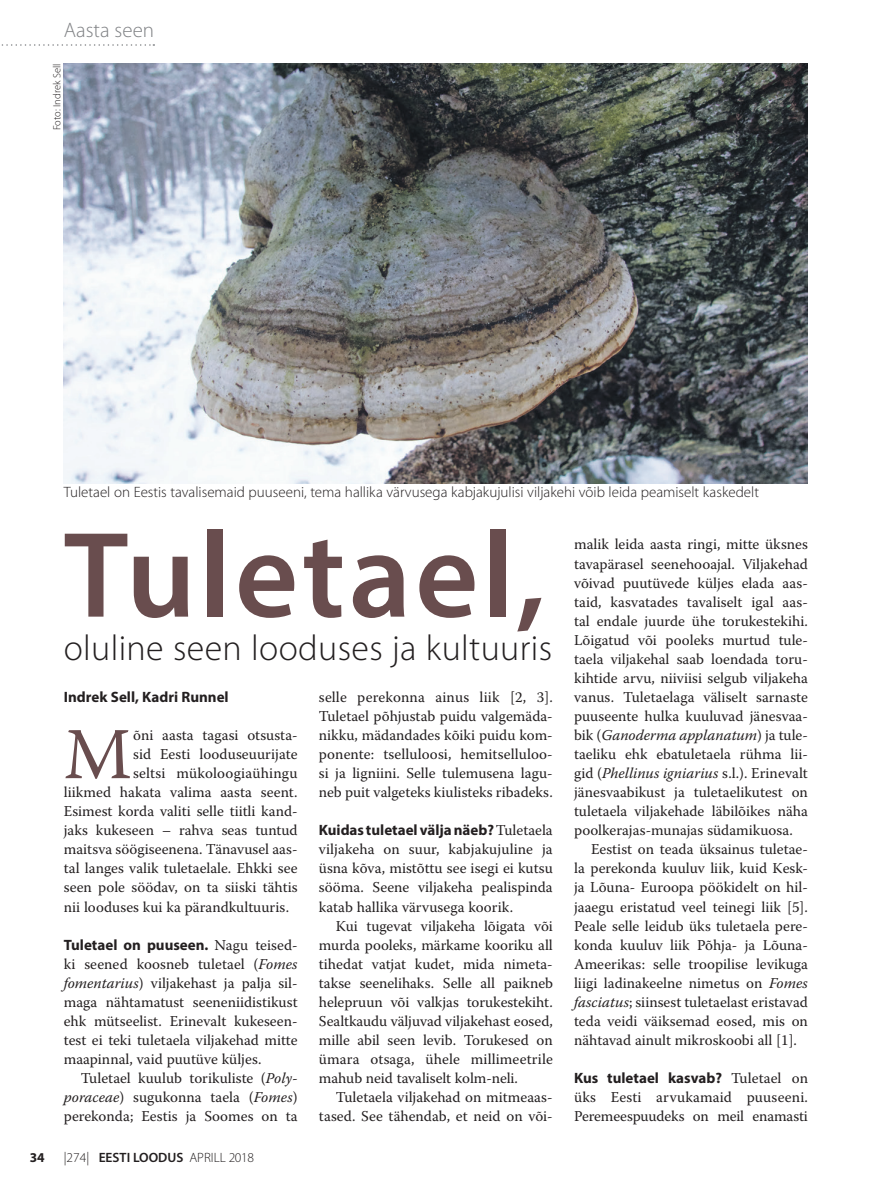
<style>
.page{position:relative;width:893px;height:1191px;background:#fff}
.page>*{position:absolute;margin:0;border:0;box-sizing:border-box;transform-origin:0 0}
.t1{font:600 123px "Myriad Pro";letter-spacing:.03em;color:#694d4e}
.t2{font:72.75px "Warnock Pro";color:#694d4e}
.t3{font:300 36px "Myriad Pro";letter-spacing:.01em;color:#231f20}
.t4{font:300 21px "Myriad Pro";color:#808285}
.t5{font:15px/19px "Warnock Pro";color:#231f20;text-align:justify}
.t6{font:700 15px "Myriad Pro";color:#231f20}
.t7{font:300 15px "Myriad Pro";color:#231f20}
.t8{font:300 13.5px "Myriad Pro";color:#231f20}
.t9{font:700 13.5px "Myriad Pro";color:#231f20}
.t10{font:300 10.5px "Myriad Pro";color:#231f20}
.s1{font-family:"Warnock Pro";font-weight:400}
.s2{font-style:italic}
.s3{font-weight:600}
.s4{font-style:inherit}
</style>
<div class="page">
<svg style="left:1px;top:44px;width:153px;height:2px"></svg>
<img style="left:64px;top:64px;width:744px;height:419px">
<h3 class="t4" style="left:64px;top:18px;width:92px">Aasta seen</h3>
<p class="t10" style="left:51px;top:130px;width:68px;rotate:-90deg">Foto: Indrek Sell</p>
<p class="t7" style="left:64px;top:484px;width:697px">Tuletael on Eestis tavalisemaid puuseeni, tema hallika värvusega kabjakujulisi viljakehi võib leida peamiselt kaskedelt</p>
<h1 class="t1" style="left:64px;top:497px;width:483px">Tuletael,</h1>
<h3 class="t3" style="left:64px;top:628px;width:490px">oluline seen looduses ja kultuuris</h3>
<p class="t6" style="left:64px;top:687px;width:166px">Indrek Sell, Kadri Runnel</p>
<h2 class="t2" style="left:64px;top:710px;width:69px">M</h2>
<p class="t5" style="left:133px;top:725px;width:166px">õni aasta tagasi otsusta-</p>
<p class="t5" style="left:133px;top:744px;width:166px">sid Eesti looduseuurijate</p>
<p class="t5" style="left:133px;top:763px;width:166px">seltsi mükoloogiaühingu</p>
<p class="t5" style="left:64px;top:782px;width:235px">liikmed hakata valima aasta seent.</p>
<p class="t5" style="left:64px;top:801px;width:235px">Esimest korda valiti selle tiitli kand-</p>
<p class="t5" style="left:64px;top:820px;width:235px">jaks kukeseen – rahva seas tuntud</p>
<p class="t5" style="left:64px;top:839px;width:235px">maitsva söögiseenena. Tänavusel aas-</p>
<p class="t5" style="left:64px;top:858px;width:235px">tal langes valik tuletaelale. Ehkki see</p>
<p class="t5" style="left:64px;top:877px;width:235px">seen pole söödav, on ta siiski tähtis</p>
<p class="t5" style="left:64px;top:896px;width:227px">nii looduses kui ka pärandkultuuris.</p>
<p class="t6" style="left:64px;top:934px;width:235px">Tuletael on puuseen. <span class="s1">Nagu teised-</span></p>
<p class="t5" style="left:64px;top:954px;width:235px">ki seened koosneb tuletael (<span class="s2">Fomes fomentarius</span>) viljakehast ja palja sil&shy;maga nähtamatust seeneniidistikust ehk mütseelist. Erinevalt kukeseen&shy;test ei teki tuletaela viljakehad mitte maapinnal, vaid puutüve küljes.</p>
<p class="t5" style="left:64px;top:1068px;width:235px;text-indent:17px">Tuletael kuulub torikuliste (<span class="s2">Poly&shy;poraceae</span>) sugukonna taela (<span class="s2">Fomes</span>) perekonda; Eestis ja Soomes on ta</p>
<p class="t9" style="left:30px;top:1148px;width:16px">34</p>
<p class="t8" style="left:64px;top:1150px;width:192px">|274| <span class="s3">Eesti LOODUS</span> APRILL <span class="s4">2018</span></p>
<p class="t5" style="left:319px;top:687px;width:235px">selle perekonna ainus liik [2, 3].<br>Tuletael põhjustab puidu valgemäda&shy;nikku, mädandades kõiki puidu kom&shy;ponente: tselluloosi, hemitselluloo&shy;si ja ligniini. Selle tulemusena lagu&shy;neb puit valgeteks kiulisteks ribadeks.</p>
<p class="t6" style="left:319px;top:820px;width:235px">Kuidas tuletael välja näeb? <span class="s1">Tuletaela</span></p>
<p class="t5" style="left:319px;top:839px;width:235px">viljakeha on suur, kabjakujuline ja üsna kõva, mistõttu see isegi ei kutsu sööma. Seene viljakeha pealispinda katab hallika värvusega koorik.</p>
<p class="t5" style="left:319px;top:916px;width:235px;text-indent:17px">Kui tugevat viljakeha lõigata või murda pooleks, märkame kooriku all tihedat vatjat kudet, mida nimeta&shy;takse seenelihaks. Selle all paikneb helepruun või valkjas torukestekiht.<br>Sealtkaudu väljuvad viljakehast eosed, mille abil seen levib. Torukesed on ümara otsaga, ühele millimeetrile mahub neid tavaliselt kolm-neli.</p>
<p class="t5" style="left:319px;top:1087px;width:235px;text-align:right">Tuletaela viljakehad on mitmeaas&shy;tased. See tähendab, et neid on või-</p>
<p class="t5" style="left:574px;top:535px;width:235px">malik leida aasta ringi, mitte üksnes tavapärasel seenehooajal. Viljakehad võivad puutüvede küljes elada aas&shy;taid, kasvatades tavaliselt igal aas&shy;tal endale juurde ühe torukestekihi.<br>Lõigatud või pooleks murtud tule&shy;taela viljakehal saab loendada toru&shy;kihtide arvu, niiviisi selgub viljakeha vanus. Tuletaelaga väliselt sarnaste puuseente hulka kuuluvad jänesvaa&shy;bik (<span class="s2">Ganoderma applanatum</span>) ja tule&shy;taeliku ehk ebatuletaela rühma lii&shy;gid (<span class="s2">Phellinus igniarius</span> s.l.). Erinevalt jänesvaabikust ja tuletaelikutest on tuletaela viljakehade läbilõikes näha poolkerajas-munajas südamikuosa.</p>
<p class="t5" style="left:574px;top:839px;width:235px;text-indent:17px">Eestist on teada üksainus tuletae&shy;la perekonda kuuluv liik, kuid Kesk&shy;ja Lõuna- Euroopa pöökidelt on hil&shy;jaaegu eristatud veel teinegi liik [5].<br>Peale selle leidub üks tuletaela pere&shy;konda kuuluv liik Põhja- ja Lõuna-Ameerikas: selle troopilise levikuga liigi ladinakeelne nimetus on <span class="s2">Fomes fasciatus</span>; siinsest tuletaelast eristavad teda veidi väiksemad eosed, mis on nähtavad ainult mikroskoobi all [1].</p>
<p class="t6" style="left:574px;top:1068px;width:235px">Kus tuletael kasvab? <span class="s1">Tuletael on</span></p>
<p class="t5" style="left:574px;top:1087px;width:235px">üks Eesti arvukamaid puuseeni.<br>Peremeespuudeks on meil enamasti</p>
</div>
